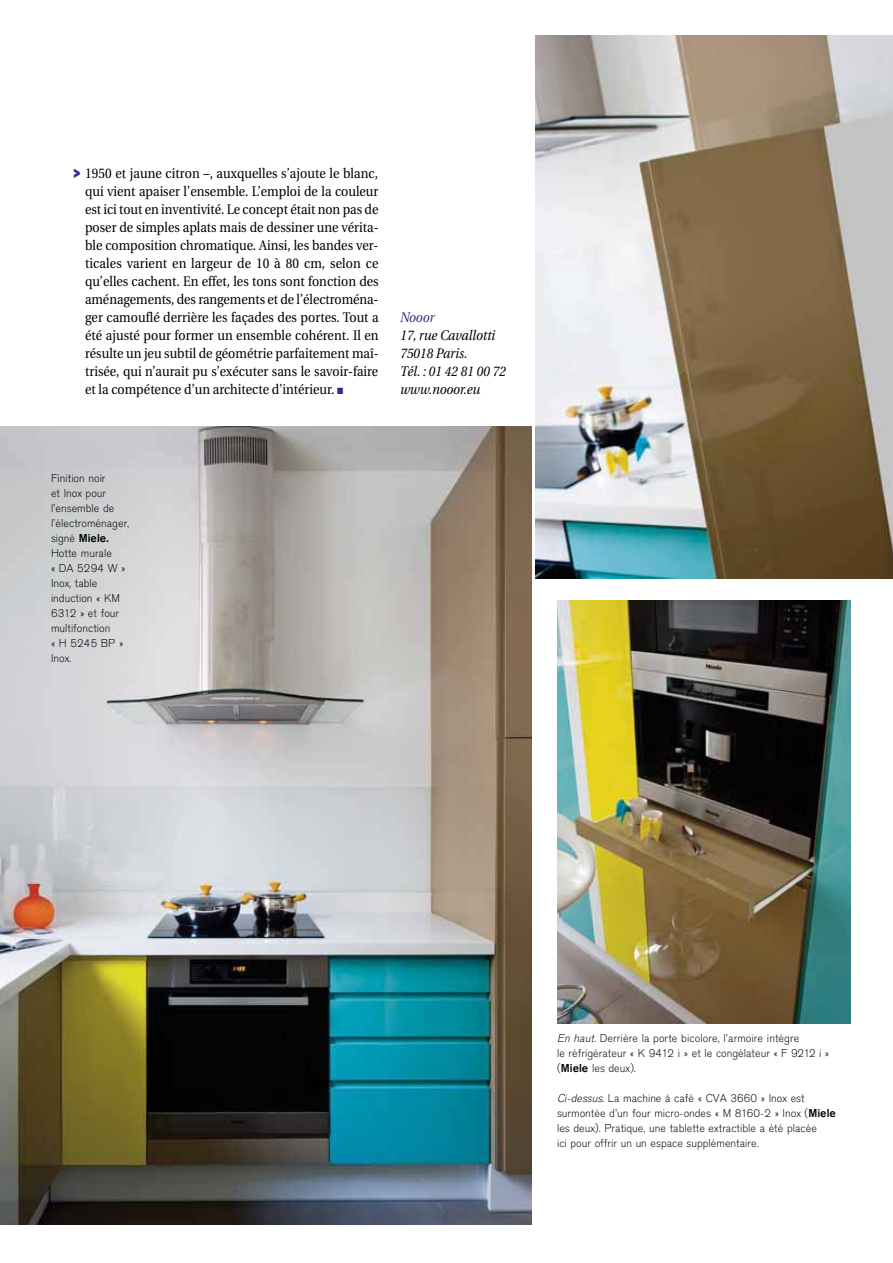
<style>
.page{position:relative;width:893px;height:1263px;background:#fff}
.page>*{position:absolute;margin:0;border:0;box-sizing:border-box;transform-origin:0 0}
.t1{font:13.8px/18px "Utopia";color:#000;text-align:justify;scale:.9 1}
.t2{font:italic 13.8px/18px "Utopia";color:#000;scale:.9 1}
.t3{font:italic 13.8px "Utopia";color:#2e2e85;scale:.9 1}
.t4{font:300 12px/15px "Agrotesk";color:#000}
.s1{font-family:"Akzi Grotesk Xtra";font-weight:700;color:#2e2e85}
.s2{color:#2e2e85}
.s3{font-weight:500}
.s4{font-style:italic}
</style>
<div class="page">
<img style="left:0;top:427px;width:531px;height:797px">
<img style="left:536px;top:35px;width:356px;height:543px">
<img style="left:557px;top:600px;width:293px;height:423px">
<p class="t1" style="left:85px;top:165px;width:328px;text-indent:-11px"><span class="s1">&gt;</span> 1950 et jaune citron –, auxquelles s’ajoute le blanc, qui vient apaiser l’ensemble. L’emploi de la couleur est ici tout en inventivité. Le concept était non pas de poser de simples aplats mais de dessiner une vérita&shy;ble composition chromatique. Ainsi, les bandes ver&shy;ticales varient en largeur de 10 à 80 cm, selon ce qu’elles cachent. En effet, les tons sont fonction des aménagements, des rangements et de l’électroména&shy;ger camouflé derrière les façades des portes. Tout a été ajusté pour former un ensemble cohérent. Il en résulte un jeu subtil de géométrie parfaitement maî&shy;trisée, qui n’aurait pu s’exécuter sans le savoir-faire et la compétence d’un architecte d’intérieur. <span class="s2">■</span></p>
<p class="t3" style="left:400px;top:310px;width:40px">Nooor</p>
<p class="t2" style="left:400px;top:327px;width:119px">17, rue Cavallotti<br>75018 Paris.<br>Tél. : 01 42 81 00 72 www.nooor.eu</p>
<p class="t4" style="left:51px;top:471px;width:80px">Finition noir<br>et Inox pour l’ensemble de l’électroménager, signé <span class="s3">Miele.<br></span>Hotte murale<br>« DA 5294 W »<br>Inox, table induction « KM<br>6312 » et four multifonction<br>« H 5245 BP »<br>Inox.</p>
<p class="t4" style="left:557px;top:1031px;width:273px"><span class="s4">En haut.</span>Derrière la porte bicolore, l’armoire intègre<br>le réfrigérateur « K 9412 i » et le congélateur « F 9212 i » (<span class="s3">Miele</span> les deux).</p>
<p class="t4" style="left:557px;top:1091px;width:280px"><span class="s4">Ci-dessus.</span>La machine à café « CVA 3660 » Inox est surmontée d’un four micro-ondes « M 8160-2 » Inox (<span class="s3">Miele </span>les deux). Pratique, une tablette extractible a été placée<br>ici pour offrir un un espace supplémentaire.</p>
</div>
